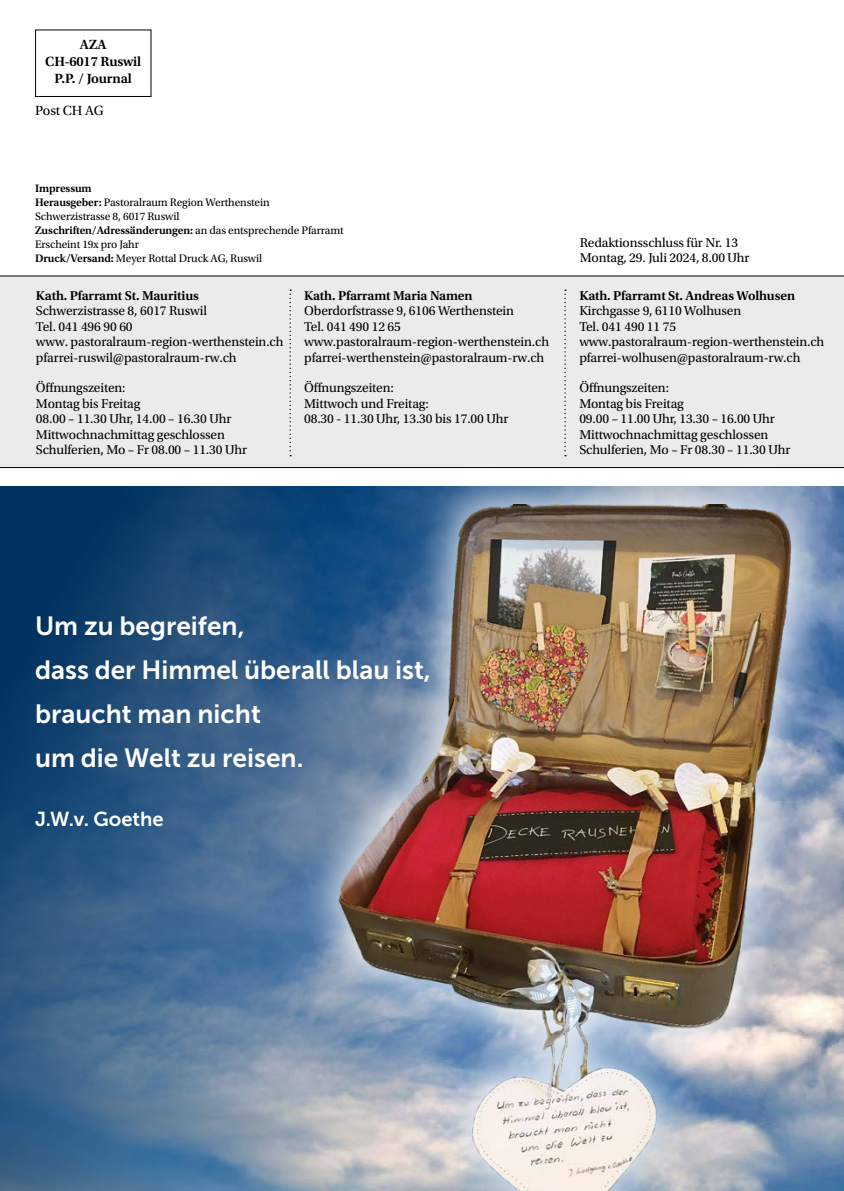
<style>
.page{position:relative;width:844px;height:1191px;background:#fff}
.page>*{position:absolute;margin:0;border:0;box-sizing:border-box;transform-origin:0 0}
.Zwischentitel_Kurzinfos{font:26.25px "Museo Sans 700";color:#fff}
.Zwischentitel_Kurzinfos-2{font:20.12px "Museo Sans 700";color:#fff}
.Fliesstext{font:600 14px/16.8px "Utopia Std";letter-spacing:-.01em;color:#000;text-align:center}
.Fliesstext-2{font:14px "Utopia Std";letter-spacing:-.01em;color:#000}
.Fliesstext-3{font:13.47px "Utopia Std";letter-spacing:-.01em;color:#000}
.Fliesstext-4{font:600 13.47px "Utopia Std";letter-spacing:-.01em;color:#000}
.Fliesstext-5{font:11.38px "Utopia Std";letter-spacing:-.01em;color:#000}
.Fliesstext-6{font:600 11.38px "Utopia Std";letter-spacing:-.01em;color:#000}
.s1{font-weight:600}
.s2{font-weight:400}
</style>
<div class="page">
<img style="left:0;top:486px;width:843px;height:705px">
<div style="left:0;top:276px;width:843px;height:192px;background:#eaebeb"></div>
<hr style="left:0;top:276px;width:843px;height:1px;background:#000">
<div style="left:35px;top:30px;width:116px;height:67px;border:1px solid #000"></div>
<svg style="left:289px;top:289px;width:2px;height:167px"></svg>
<svg style="left:564px;top:289px;width:2px;height:167px"></svg>
<hr style="left:0;top:467px;width:843px;height:1px;background:#000">
<div style="left:294px;top:458px;width:542px;height:733px;background:#fff;opacity:.75"></div>
<img style="left:321px;top:504px;width:522px;height:687px">
<p class="Fliesstext" style="left:45px;top:37px;width:97px">AZA<br>CH-6017 Ruswil</p>
<p class="Fliesstext" style="left:55px;top:70px;width:79px">P.P. / Journal</p>
<p class="Fliesstext-2" style="left:35px;top:102px;width:70px">Post CH AG</p>
<p class="Fliesstext-6" style="left:35px;top:182px;width:58px">Impressum</p>
<p class="Fliesstext-5" style="left:35px;top:196px;width:236px"><span class="s1">Herausgeber:</span> Pastoralraum Region Werthenstein</p>
<p class="Fliesstext-5" style="left:35px;top:210px;width:146px">Schwerzistrasse 8, 6017 Ruswil</p>
<p class="Fliesstext-6" style="left:35px;top:224px;width:310px">Zuschriften/Adressänderungen: <span class="s2">an das entsprechende Pfarramt</span></p>
<p class="Fliesstext-5" style="left:35px;top:238px;width:105px">Erscheint 19x pro Jahr</p>
<p class="Fliesstext-5" style="left:35px;top:252px;width:228px"><span class="s1">Druck/Versand:</span> Meyer Rottal Druck AG, Ruswil</p>
<p class="Fliesstext-4" style="left:36px;top:288px;width:164px">Kath. Pfarramt St. Mauritius</p>
<p class="Fliesstext-3" style="left:36px;top:304px;width:172px">Schwerzistrasse 8, 6017 Ruswil</p>
<p class="Fliesstext-3" style="left:36px;top:319px;width:98px">Tel. 041 496 90 60</p>
<p class="Fliesstext-3" style="left:36px;top:334px;width:249px">www. pastoralraum-region-werthenstein.ch</p>
<p class="Fliesstext-3" style="left:36px;top:350px;width:202px">pfarrei-ruswil@pastoralraum-rw.ch</p>
<p class="Fliesstext-3" style="left:36px;top:381px;width:91px">Öffnungszeiten:</p>
<p class="Fliesstext-3" style="left:36px;top:396px;width:106px">Montag bis Freitag</p>
<p class="Fliesstext-3" style="left:36px;top:411px;width:197px">08.00 – 11.30 Uhr, 14.00 – 16.30 Uhr</p>
<p class="Fliesstext-3" style="left:36px;top:427px;width:190px">Mittwochnachmittag geschlossen</p>
<p class="Fliesstext-3" style="left:36px;top:442px;width:212px">Schulferien, Mo – Fr 08.00 – 11.30 Uhr</p>
<p class="Fliesstext-4" style="left:304px;top:288px;width:170px">Kath. Pfarramt Maria Namen</p>
<p class="Fliesstext-3" style="left:304px;top:304px;width:211px">Oberdorfstrasse 9, 6106 Werthenstein</p>
<p class="Fliesstext-3" style="left:304px;top:319px;width:98px">Tel. 041 490 12 65</p>
<p class="Fliesstext-3" style="left:304px;top:334px;width:246px">www.pastoralraum-region-werthenstein.ch</p>
<p class="Fliesstext-3" style="left:304px;top:350px;width:241px">pfarrei-werthenstein@pastoralraum-rw.ch</p>
<p class="Fliesstext-3" style="left:304px;top:381px;width:91px">Öffnungszeiten:</p>
<p class="Fliesstext-3" style="left:304px;top:396px;width:126px">Mittwoch und Freitag:</p>
<p class="Fliesstext-3" style="left:304px;top:411px;width:206px">08.30 - 11.30 Uhr, 13.30 bis 17.00 Uhr</p>
<p class="Fliesstext-3" style="left:579px;top:235px;width:160px">Redaktionsschluss für Nr. 13</p>
<p class="Fliesstext-3" style="left:579px;top:251px;width:171px">Montag, 29. Juli 2024, 8.00 Uhr</p>
<p class="Fliesstext-4" style="left:579px;top:288px;width:217px">Kath. Pfarramt St. Andreas Wolhusen</p>
<p class="Fliesstext-3" style="left:579px;top:304px;width:163px">Kirchgasse 9, 6110 Wolhusen</p>
<p class="Fliesstext-3" style="left:579px;top:319px;width:98px">Tel. 041 490 11 75</p>
<p class="Fliesstext-3" style="left:579px;top:334px;width:246px">www.pastoralraum-region-werthenstein.ch</p>
<p class="Fliesstext-3" style="left:579px;top:350px;width:222px">pfarrei-wolhusen@pastoralraum-rw.ch</p>
<p class="Fliesstext-3" style="left:579px;top:381px;width:91px">Öffnungszeiten:</p>
<p class="Fliesstext-3" style="left:579px;top:396px;width:106px">Montag bis Freitag</p>
<p class="Fliesstext-3" style="left:579px;top:411px;width:197px">09.00 – 11.00 Uhr, 13.30 – 16.00 Uhr</p>
<p class="Fliesstext-3" style="left:579px;top:427px;width:190px">Mittwochnachmittag geschlossen</p>
<p class="Fliesstext-3" style="left:579px;top:442px;width:212px">Schulferien, Mo – Fr 08.30 – 11.30 Uhr</p>
<p class="Zwischentitel_Kurzinfos" style="left:35px;top:611px;width:211px">Um zu begreifen,</p>
<p class="Zwischentitel_Kurzinfos" style="left:35px;top:655px;width:397px">dass der Himmel überall blau ist,</p>
<p class="Zwischentitel_Kurzinfos" style="left:35px;top:699px;width:227px">braucht man nicht</p>
<p class="Zwischentitel_Kurzinfos" style="left:35px;top:743px;width:270px">um die Welt zu reisen.</p>
<p class="Zwischentitel_Kurzinfos-2" style="left:35px;top:807px;width:130px">J.W.v. Goethe</p>
</div>
